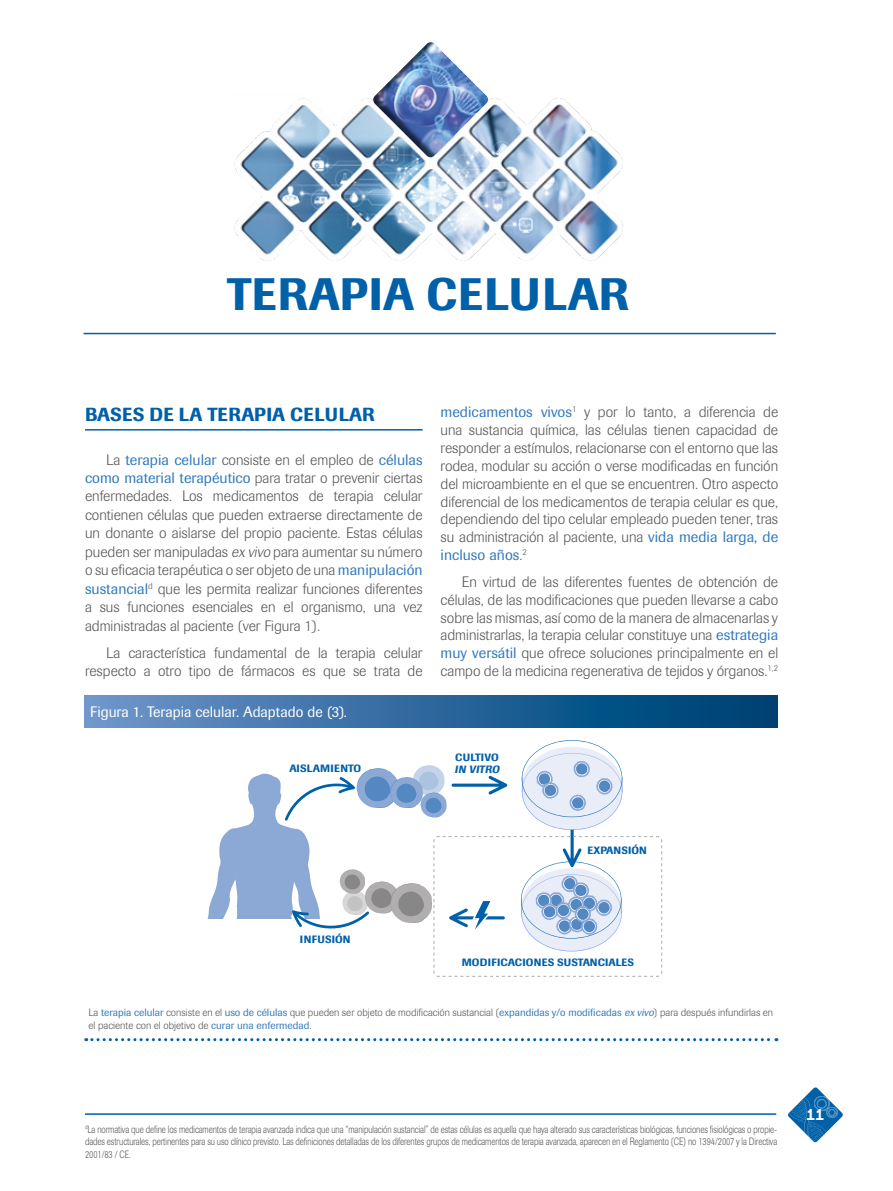
<style>
.page{position:relative;width:893px;height:1191px;background:#fff}
.page>*{position:absolute;margin:0;border:0;box-sizing:border-box;transform-origin:0 0}
.t1{font:500 45px "Imago";letter-spacing:.02em;color:#0060a8}
.t2{font:500 18.75px "Imago";letter-spacing:.02em;color:#0060a8}
.t3{font:300 15px/17.9px "Imago";color:#575756;text-align:justify}
.t4{font:15px "Imago";color:#fff}
.t5{font:700 15px "Sharp Sans No 2";color:#fff}
.t6{font:300 10.5px/12.6px "Imago";color:#575756;text-align:justify;scale:.81 1}
.t7{font:300 10.5px/12.6px "Imago";color:#575756}
.t8{font:500 10.5px "Imago";letter-spacing:.02em;color:#0060a8}
.t9{font:italic 500 10.5px "Imago";color:#0060a8}
.s1{font-weight:400;color:#327aba}
.s2{font-style:italic}
.s3{font-weight:400;font-style:italic;color:#327aba}
</style>
<div class="page">
<hr style="left:85px;top:1113px;width:691px;height:1px;background:#0060a8">
<svg style="left:788px;top:1087px;width:55px;height:56px"></svg>
<hr style="left:85px;top:429px;width:338px;height:1px;background:#0060a8">
<hr style="left:84px;top:333px;width:692px;height:1px;background:#0060a8">
<img style="left:234px;top:98px;width:389px;height:163px">
<img style="left:370px;top:42px;width:124px;height:120px">
<div style="left:84px;top:695px;width:693px;height:33px;background:linear-gradient(to right,#6e94cb,#003d70)"></div>
<svg style="left:86px;top:1038px;width:691px;height:3px"></svg>
<svg style="left:207px;top:740px;width:455px;height:237px"></svg>
<h1 class="t1" style="left:227px;top:267px;width:403px">TERAPIA CELULAR</h1>
<p class="t2" style="left:85px;top:402px;width:291px">BASES DE LA TERAPIA CELULAR</p>
<p class="t3" style="left:85px;top:450px;width:339px;line-height:18.5px;text-indent:21px">La <span class="s1">terapia celular</span> consiste en el empleo de <span class="s1">células como material terapéutico</span> para tratar o prevenir ciertas enfermedades. Los medicamentos de terapia celular contienen células que pueden extraerse directamente de un donante o aislarse del propio paciente. Estas células pueden ser manipuladas <span class="s2">ex vivo</span> para aumentar su número o su eficacia terapéutica o ser objeto de una <span class="s1">manipulación sustancial</span><sup>d</sup> que les permita realizar funciones diferentes a sus funciones esenciales en el organismo, una vez administradas al paciente (ver Figura 1).</p>
<p class="t3" style="left:85px;top:643px;width:339px;line-height:18.5px;text-align:right">La característica fundamental de la terapia celular respecto a otro tipo de fármacos es que se trata de</p>
<p class="t4" style="left:90px;top:703px;width:258px">Figura 1. Terapia celular. Adaptado de (3).</p>
<p class="t8" style="left:289px;top:762px;width:73px">AISLAMIENTO</p>
<p class="t3" style="left:441px;top:403px;width:339px"><span class="s1">medicamentos vivos</span><sup>1</sup> y por lo tanto, a diferencia de una sustancia química, las células tienen capacidad de responder a estímulos, relacionarse con el entorno que las rodea, modular su acción o verse modificadas en función del microambiente en el que se encuentren. Otro aspecto diferencial de los medicamentos de terapia celular es que, dependiendo del tipo celular empleado pueden tener, tras su administración al paciente, una <span class="s1">vida media larga, de incluso años</span>.<sup>2</sup></p>
<p class="t3" style="left:441px;top:573px;width:339px;text-indent:21px">En virtud de las diferentes fuentes de obtención de células, de las modificaciones que pueden llevarse a cabo sobre las mismas, así como de la manera de almacenarlas y administrarlas, la terapia celular constituye una <span class="s1">estrategia muy versátil</span> que ofrece soluciones principalmente en el campo de la medicina regenerativa de tejidos y órganos.<sup>1,2</sup></p>
<p class="t8" style="left:455px;top:750px;width:45px">CULTIVO</p>
<p class="t9" style="left:454px;top:762px;width:49px">IN VITRO</p>
<p class="t8" style="left:587px;top:844px;width:61px">EXPANSIÓN</p>
<p class="t8" style="left:300px;top:933px;width:52px">INFUSIÓN</p>
<p class="t8" style="left:462px;top:956px;width:174px">MODIFICACIONES SUSTANCIALES</p>
<p class="t7" style="left:89px;top:1006px;width:686px">La <span class="s1">terapia celular</span> consiste en el <span class="s1">uso de células</span> que pueden ser objeto de modificación sustancial (<span class="s1">expandidas y/o modificadas</span> <span class="s3">ex vivo</span>) para después infundirlas en el paciente con el objetivo de <span class="s1">curar una enfermedad</span>.</p>
<p class="t6" style="left:85px;top:1123px;width:856px"><sup>d</sup>La normativa que define los medicamentos de terapia avanzada indica que una “manipulación sustancial” de estas células es aquella que haya alterado sus características biológicas, funciones fisiológicas o propie&shy;dades estructurales, pertinentes para su uso clínico previsto. Las definiciones detalladas de los diferentes grupos de medicamentos de terapia avanzada, aparecen en el Reglamento (CE) no 1394/2007 y la Directiva 2001/83 / CE.</p>
<p class="t5" style="left:807px;top:1102px;width:19px">11</p>
</div>
